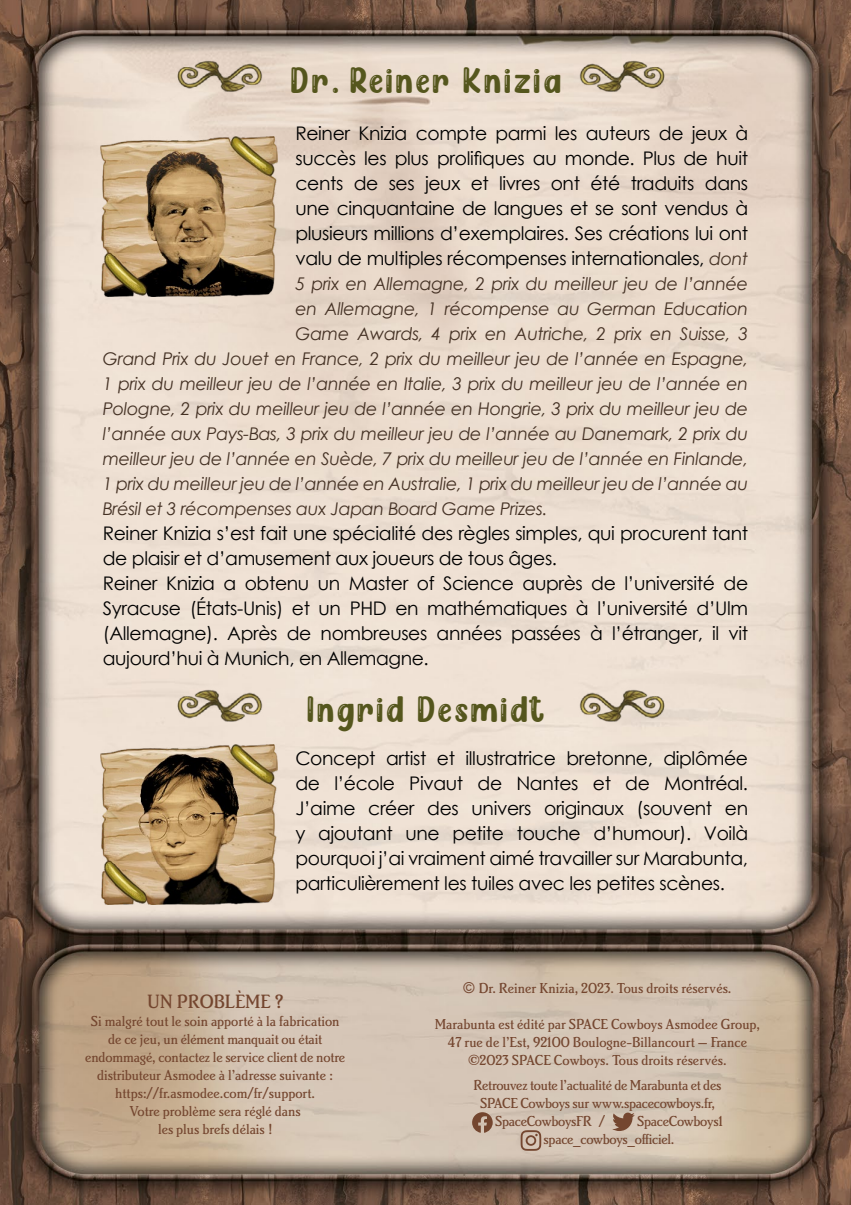
<style>
.page{position:relative;width:851px;height:1205px;background:#fff}
.page>*{position:absolute;margin:0;border:0;box-sizing:border-box;transform-origin:0 0}
.t1{font:37.5px "Gummy Bears";letter-spacing:.05em;color:#55561d}
.t2{font:20px "Brighton Medium Plain";color:#74462f}
.t3{font:18.75px/25px "Century Gothic";letter-spacing:-.02em;color:#000;text-align:justify}
.t4{font:italic 17.5px "Century Gothic";letter-spacing:-.02em;color:#443124}
.t5{font:15px/18px "Brighton Medium Plain";color:#74462f;text-align:center}
.t6{font:15px/18px "Brighton Medium Plain";letter-spacing:-.02em;color:#74462f}
.s1{font-style:italic;font-size:17.5px;color:#443124}
.s2{font-family:"Arial"}
.s3{font-family:"Times";font-weight:700}
</style>
<div class="page">
<img style="left:0;top:0;width:850px;height:1205px">
<svg style="left:472px;top:1112px;width:20px;height:21px"></svg>
<svg style="left:612px;top:1112px;width:22px;height:19px"></svg>
<svg style="left:520px;top:1130px;width:21px;height:21px"></svg>
<img style="left:578px;top:58px;width:88px;height:38px">
<img style="left:578px;top:687px;width:88px;height:38px">
<img style="left:176px;top:58px;width:88px;height:38px">
<img style="left:176px;top:687px;width:88px;height:38px">
<img style="left:100px;top:137px;width:178px;height:160px">
<img style="left:100px;top:744px;width:178px;height:161px">
<h1 class="t1" style="left:291px;top:56px;width:272px">Dr. Reiner Knizia</h1>
<p class="t3" style="left:295px;top:120px;width:454px">Reiner Knizia compte parmi les auteurs de jeux à succès les plus prolifiques au monde. Plus de huit cents de ses jeux et livres ont été traduits dans une cinquantaine de langues et se sont vendus à plusieurs millions d’exemplaires. Ses créations lui ont valu de multiples récompenses internationales, <span class="s1">dont</span></p>
<p class="t4" style="left:295px;top:271px;width:454px">5 prix en Allemagne, 2 prix du meilleur jeu de l’année</p>
<p class="t4" style="left:295px;top:296px;width:454px">en Allemagne, 1 récompense au German Education</p>
<p class="t4" style="left:295px;top:321px;width:454px">Game Awards, 4 prix en Autriche, 2 prix en Suisse, 3</p>
<p class="t4" style="left:103px;top:346px;width:646px">Grand Prix du Jouet en France, 2 prix du meilleur jeu de l’année en Espagne,</p>
<p class="t4" style="left:103px;top:371px;width:646px">1 prix du meilleur jeu de l’année en Italie, 3 prix du meilleur jeu de l’année en</p>
<p class="t4" style="left:103px;top:396px;width:646px">Pologne, 2 prix du meilleur jeu de l’année en Hongrie, 3 prix du meilleur jeu de</p>
<p class="t4" style="left:103px;top:422px;width:646px">l’année aux Pays-Bas, 3 prix du meilleur jeu de l’année au Danemark, 2 prix du</p>
<p class="t4" style="left:103px;top:447px;width:646px">meilleur jeu de l’année en Suède, 7 prix du meilleur jeu de l’année en Finlande,</p>
<p class="t4" style="left:103px;top:472px;width:646px">1 prix du meilleur jeu de l’année en Australie, 1 prix du meilleur jeu de l’année au</p>
<p class="t4" style="left:103px;top:497px;width:446px">Brésil et 3 récompenses aux Japan Board Game Prizes.</p>
<p class="t3" style="left:103px;top:520px;width:646px;text-align:left">Reiner Knizia s’est fait une spécialité des règles simples, qui procurent tant de plaisir et d’amusement aux joueurs de tous âges.<br>Reiner Knizia a obtenu un Master of Science auprès de l’université de Syracuse (États-Unis) et un PHD en mathématiques à l’université d’Ulm (Allemagne). Après de nombreuses années passées à l’étranger, il vit aujourd’hui à Munich, en Allemagne.</p>
<h1 class="t1" style="left:308px;top:685px;width:240px">Ingrid Desmidt</h1>
<p class="t3" style="left:295px;top:745px;width:454px">Concept artist et illustratrice bretonne, diplômée de l’école Pivaut de Nantes et de Montréal.<br>J’aime créer des univers originaux (souvent en y ajoutant une petite touche d’humour). Voilà pourquoi j’ai vraiment aimé travailler sur Marabunta, particulièrement les tuiles avec les petites scènes.</p>
<p class="t2" style="left:147px;top:990px;width:138px">UN PROBLÈME ?</p>
<p class="t5" style="left:85px;top:1012px;width:261px">Si malgré tout le soin apporté à la fabrication de ce jeu, un élément manquait ou était endommagé, contactez le service client de notre distributeur Asmodee à l’adresse suivante : https://fr.asmodee.com/fr/support.<br>Votre problème sera réglé dans<br>les plus brefs délais !</p>
<p class="t5" style="left:463px;top:978px;width:269px"><span class="s2">©</span> Dr. Reiner Knizia, 2023. Tous droits réservés.</p>
<p class="t5" style="left:434px;top:1014px;width:327px">Marabunta est édité par SPACE Cowboys Asmodee Group,<br>47 rue de l’Est, 92100 Boulogne-Billancourt – France <span class="s3">©</span>2023 SPACE Cowboys. Tous droits réservés.</p>
<p class="t6" style="left:473px;top:1075px;width:249px">Retrouvez toute l’actualité de Marabunta et des</p>
<p class="t6" style="left:480px;top:1093px;width:236px">SPACE Cowboys sur www.spacecowboys.fr,</p>
<p class="t6" style="left:495px;top:1111px;width:112px">SpaceCowboysFR /</p>
<p class="t6" style="left:543px;top:1111px;width:181px;text-indent:94px">SpaceCowboys1 space_cowboys_officiel.</p>
</div>
